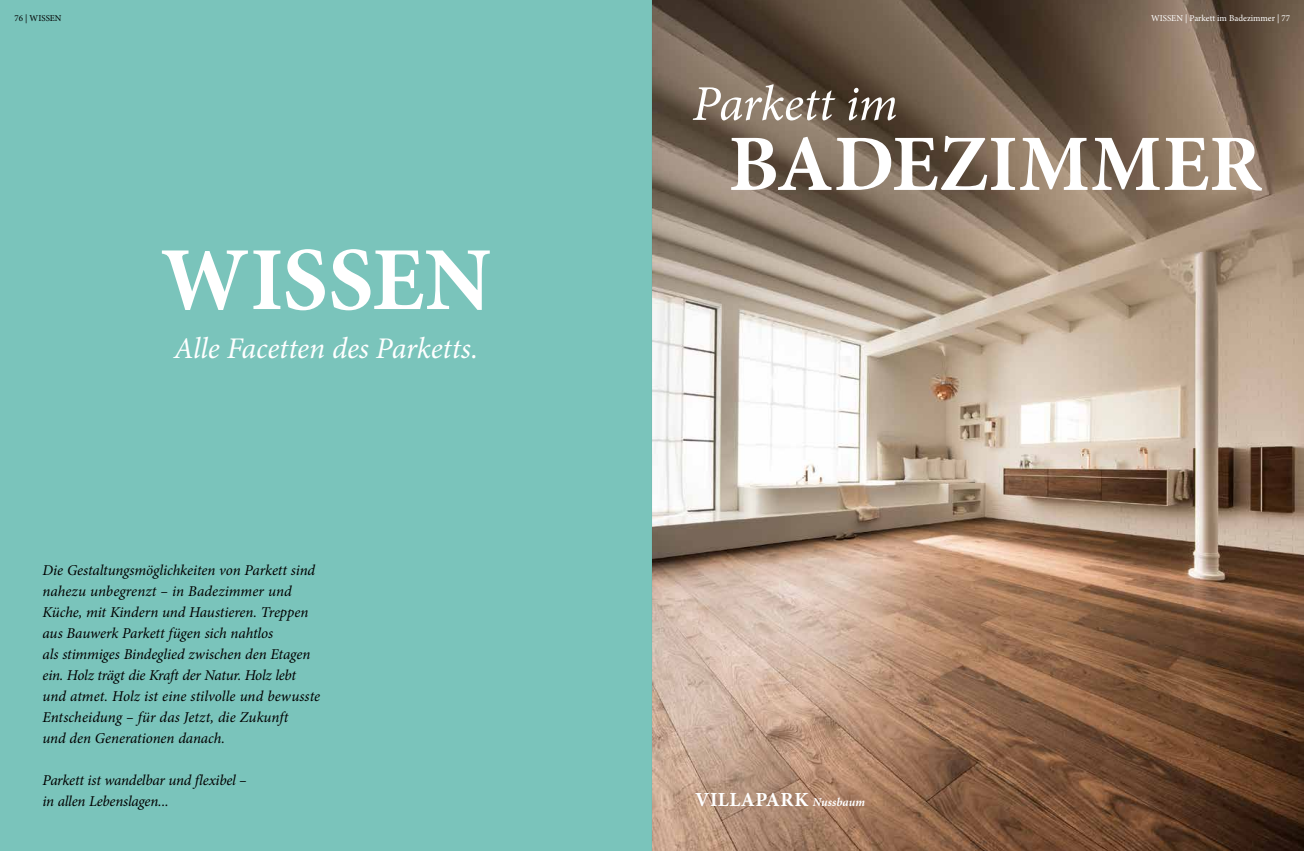
<style>
.page{position:relative;width:1304px;height:851px;background:#fff}
.page>*{position:absolute;margin:0;border:0;box-sizing:border-box;transform-origin:0 0}
.t1{font:700 90px "Minion Pro";color:#fff}
.t2{font:700 80px "Minion Pro";color:#fff}
.t3{font:italic 50px "Minion Pro";letter-spacing:-.01em;color:#fff}
.t4{font:italic 30px "Minion Pro";letter-spacing:-.005em;color:#fff}
.t5{font:700 20px "Minion Pro";letter-spacing:.025em;color:#fff}
.t6{font:italic 15px/21px "Minion Pro";letter-spacing:-.005em;color:#000}
.t7{font:9px "Minion Pro";color:#fff}
.t8{font:9px "Minion Pro";color:#000}
.s1{font-style:italic;font-size:12px}
</style>
<div class="page">
<img style="left:652px;top:0;width:652px;height:850px">
<div style="left:0;top:0;width:652px;height:850px;background:#7ac4bb"></div>
<div style="left:653px;top:2px;width:12px;height:848px;background:#000;opacity:.75"></div>
<hr style="left:651px;top:0;width:1px;height:850px;background:#000">
<p class="t8" style="left:15px;top:12px;width:49px">76 | WISSEN</p>
<h1 class="t1" style="left:161px;top:217px;width:332px">WISSEN</h1>
<h3 class="t4" style="left:174px;top:328px;width:306px">Alle Facetten des Parketts.</h3>
<p class="t6" style="left:43px;top:559px;width:279px">Die Gestaltungsmöglichkeiten von Parkett sind nahezu unbegrenzt – in Badezimmer und Küche, mit Kindern und Haustieren. Treppen aus Bauwerk Parkett fügen sich nahtlos<br>als stimmiges Bindeglied zwischen den Etagen ein. Holz trägt die Kraft der Natur. Holz lebt und atmet. Holz ist eine stilvolle und bewusste Entscheidung – für das Jetzt, die Zukunft<br>und den Generationen danach.</p>
<p class="t6" style="left:43px;top:769px;width:206px">Parkett ist wandelbar und flexibel – in allen Lebenslagen...</p>
<p class="t7" style="left:1151px;top:12px;width:141px">WISSEN | Parkett im Badezimmer | 77</p>
<h3 class="t3" style="left:692px;top:70px;width:207px">Parkett im</h3>
<h2 class="t2" style="left:728px;top:108px;width:535px">BADEZIMMER</h2>
<h3 class="t5" style="left:695px;top:785px;width:171px">VILLAPARK <span class="s1">Nussbaum</span></h3>
</div>
